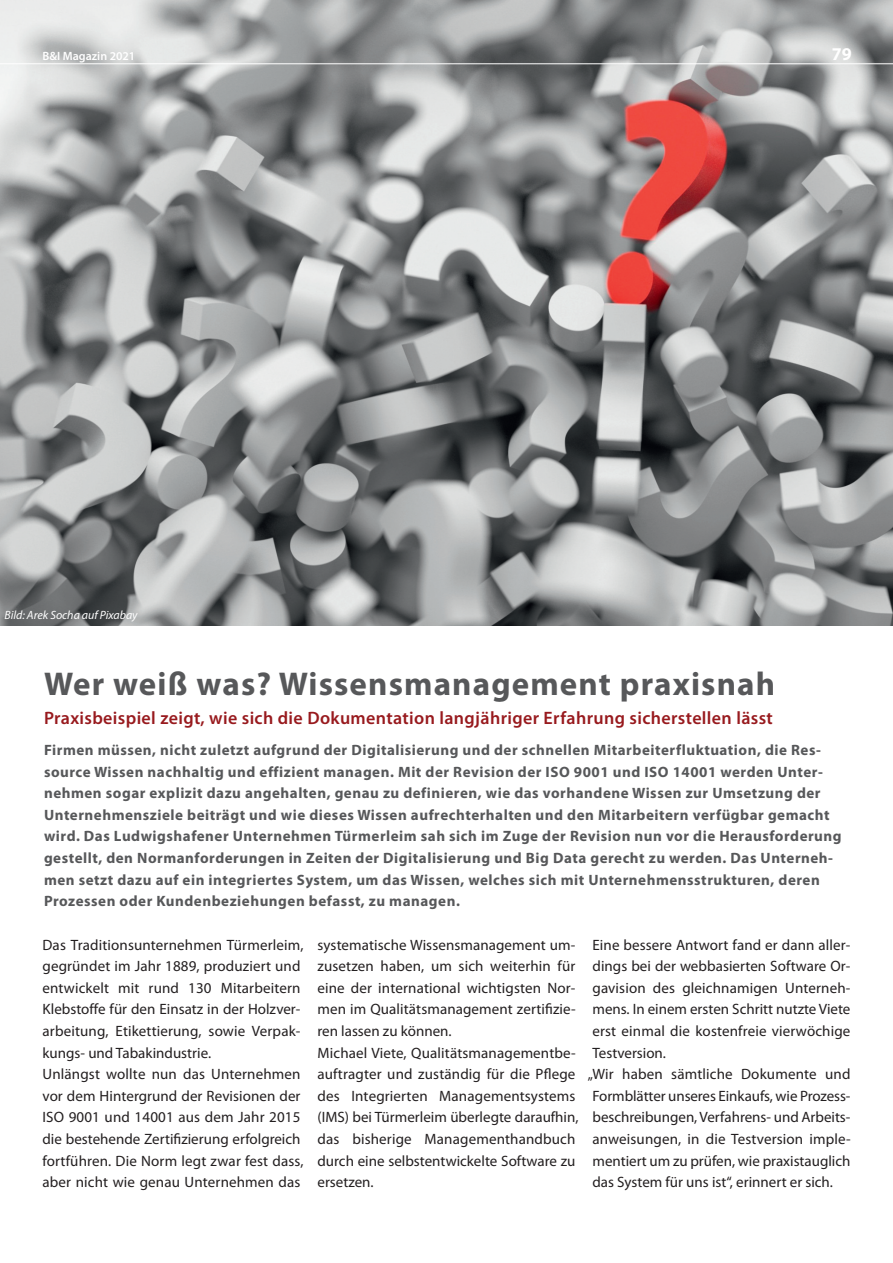
<style>
.page{position:relative;width:893px;height:1263px;background:#fff}
.page>*{position:absolute;margin:0;border:0;box-sizing:border-box;transform-origin:0 0}
.t1{font:700 33px "Myriad Pro";letter-spacing:.035em;color:#57585a}
.t2{font:600 18px "Myriad Pro";letter-spacing:.02em;color:#981a1e}
.t3{font:700 18px "Myriad Pro";color:#fff}
.t4{font:15px/21.6px "Myriad Pro";letter-spacing:.01em;color:#231f20}
.t5{font:700 15px/21.6px "Myriad Pro";letter-spacing:.035em;color:#57585a}
.t6{font:italic 12px "Myriad Pro";letter-spacing:-.005em;color:#fff}
.t7{font:600 12px "Myriad Pro";color:#fff}
</style>
<div class="page">
<img style="left:0;top:0;width:893px;height:625px">
<hr style="left:0;top:63px;width:893px;height:1px;background:#fff">
<p class="t7" style="left:43px;top:51px;width:94px">B&amp;I Magazin 2021</p>
<p class="t3" style="left:832px;top:47px;width:21px">79</p>
<p class="t6" style="left:5px;top:611px;width:134px">Bild: Arek Socha auf Pixabay</p>
<h1 class="t1" style="left:44px;top:672px;width:733px">Wer weiß was? Wissensmanagement praxisnah</h1>
<p class="t2" style="left:44px;top:711px;width:730px">Praxisbeispiel zeigt, wie sich die Dokumentation langjähriger Erfahrung sicherstellen lässt</p>
<p class="t5" style="left:44px;top:740px;width:799px">Firmen müssen, nicht zuletzt aufgrund der Digitalisierung und der schnellen Mitarbeiterfluktuation, die Res&shy;source Wissen nachhaltig und effizient managen. Mit der Revision der ISO 9001 und ISO 14001 werden Unter&shy;nehmen sogar explizit dazu angehalten, genau zu definieren, wie das vorhandene Wissen zur Umsetzung der Unternehmensziele beiträgt und wie dieses Wissen aufrechterhalten und den Mitarbeitern verfügbar gemacht wird. Das Ludwigshafener Unternehmen Türmerleim sah sich im Zuge der Revision nun vor die Herausforderung gestellt, den Normanforderungen in Zeiten der Digitalisierung und Big Data gerecht zu werden. Das Unterneh&shy;men setzt dazu auf ein integriertes System, um das Wissen, welches sich mit Unternehmensstrukturen, deren Prozessen oder Kundenbeziehungen befasst, zu managen.</p>
<p class="t4" style="left:43px;top:935px;width:263px">Das Traditionsunternehmen Türmerleim, gegründet im Jahr 1889, produziert und entwickelt mit rund 130 Mitarbeitern Klebstoffe für den Einsatz in der Holzver&shy;arbeitung, Etikettierung, sowie Verpak&shy;kungs- und Tabakindustrie.<br>Unlängst wollte nun das Unternehmen vor dem Hintergrund der Revisionen der ISO 9001 und 14001 aus dem Jahr 2015 die bestehende Zertifizierung erfolgreich fortführen. Die Norm legt zwar fest dass, aber nicht wie genau Unternehmen das</p>
<p class="t4" style="left:317px;top:935px;width:263px">systematische Wissensmanagement um&shy;zusetzen haben, um sich weiterhin für eine der international wichtigsten Nor&shy;men im Qualitätsmanagement zertifizie&shy;ren lassen zu können.<br>Michael Viete, Qualitätsmanagementbe&shy;auftragter und zuständig für die Pflege des Integrierten Managementsystems (IMS) bei Türmerleim überlegte daraufhin, das bisherige Managementhandbuch durch eine selbstentwickelte Software zu ersetzen.</p>
<p class="t4" style="left:592px;top:935px;width:259px">Eine bessere Antwort fand er dann aller-</p>
<p class="t4" style="left:592px;top:956px;width:259px">dings bei der webbasierten Software Or-</p>
<p class="t4" style="left:592px;top:978px;width:259px">gavision des gleichnamigen Unterneh-</p>
<p class="t4" style="left:592px;top:1000px;width:259px">mens. In einem ersten Schritt nutzte Viete</p>
<p class="t4" style="left:592px;top:1021px;width:259px">erst einmal die kostenfreie vierwöchige</p>
<p class="t4" style="left:592px;top:1043px;width:75px">Testversion.</p>
<p class="t4" style="left:588px;top:1064px;width:264px">„Wir haben sämtliche Dokumente und</p>
<p class="t4" style="left:592px;top:1086px;width:259px">Formblätter unseres Einkaufs, wie Prozess-</p>
<p class="t4" style="left:592px;top:1108px;width:259px">beschreibungen, Verfahrens- und Arbeits-</p>
<p class="t4" style="left:592px;top:1129px;width:260px">anweisungen, in die Testversion imple-</p>
<p class="t4" style="left:592px;top:1151px;width:259px">mentiert um zu prüfen, wie praxistauglich</p>
<p class="t4" style="left:592px;top:1172px;width:242px">das System für uns ist“, erinnert er sich.</p>
</div>
